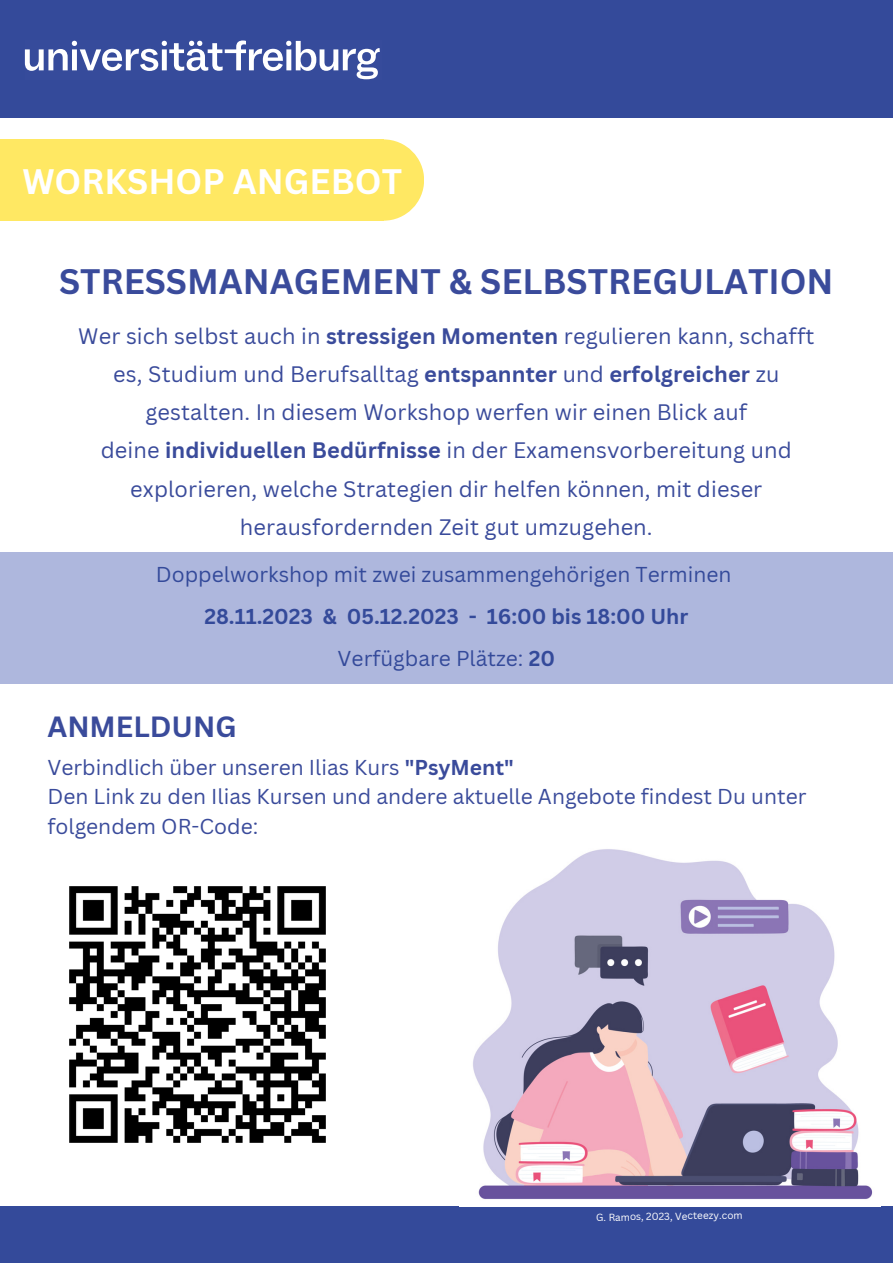
<style>
.page{position:relative;width:893px;height:1264px;background:#fff}
.page>*{position:absolute;margin:0;border:0;box-sizing:border-box;transform-origin:0 0}
.t1{font:700 34.5px "Canva Sans";color:#3a4b9b}
.t2{font:700 34.5px "Canva Sans";color:#fff}
.t3{font:700 28.5px "Canva Sans";color:#3a4b9b}
.t4{font:21.75px/38.2px "Canva Sans";letter-spacing:.005em;color:#3a4b9b;text-align:center}
.t5{font:21px/29.2px "Canva Sans";color:#3a4b9b}
.t6{font:21px "Canva Sans";color:#344a9a}
.t7{font:700 21px "Canva Sans";color:#344a9a}
.t8{font:10.05px "Canva Sans";color:#fff}
.s1{font-weight:700}
</style>
<div class="page">
<div style="left:0;top:0;width:892px;height:1262px;background:#344a9a"></div>
<svg style="left:25px;top:40px;width:355px;height:39px"></svg>
<div style="left:0;top:118px;width:892px;height:1087px;background:#fff"></div>
<img style="left:459px;top:849px;width:420px;height:357px">
<div style="left:0;top:139px;width:383px;height:82px;background:#ffe863"></div>
<div style="left:343px;top:139px;width:81px;height:82px;background:#ffe863;border-radius:50%"></div>
<div style="left:0;top:552px;width:892px;height:132px;background:#aeb7dd"></div>
<img style="left:69px;top:886px;width:257px;height:257px">
<p class="t2" style="left:22px;top:157px;width:381px">WORKSHOP ANGEBOT</p>
<p class="t1" style="left:59px;top:257px;width:775px">STRESSMANAGEMENT &amp; SELBSTREGULATION</p>
<p class="t4" style="left:78px;top:316px;width:737px">Wer sich selbst auch in <span class="s1">stressigen Momenten</span> regulieren kann, schafft es, Studium und Berufsalltag <span class="s1">entspannter</span> und <span class="s1">erfolgreicher</span> zu gestalten. In diesem Workshop werfen wir einen Blick auf<br>deine <span class="s1">individuellen Bedürfnisse</span> in der Examensvorbereitung und explorieren, welche Strategien dir helfen können, mit dieser herausfordernden Zeit gut umzugehen.</p>
<p class="t6" style="left:156px;top:560px;width:577px">Doppelworkshop mit zwei zusammengehörigen Terminen</p>
<p class="t7" style="left:204px;top:601px;width:485px">28.11.2023 &amp; 05.12.2023 - 16:00 bis 18:00 Uhr</p>
<p class="t6" style="left:337px;top:643px;width:219px">Verfügbare Plätze: <span class="s1">20</span></p>
<p class="t3" style="left:47px;top:706px;width:190px">ANMELDUNG</p>
<p class="t5" style="left:47px;top:752px;width:468px">Verbindlich über unseren Ilias Kurs <span class="s1">"PsyMent"</span></p>
<p class="t5" style="left:47px;top:781px;width:760px">Den Link zu den Ilias Kursen und andere aktuelle Angebote findest Du unter folgendem OR-Code:</p>
<p class="t8" style="left:596px;top:1210px;width:148px;rotate:-1deg">G. Ramos, 2023, Vecteezy.com</p>
</div>
